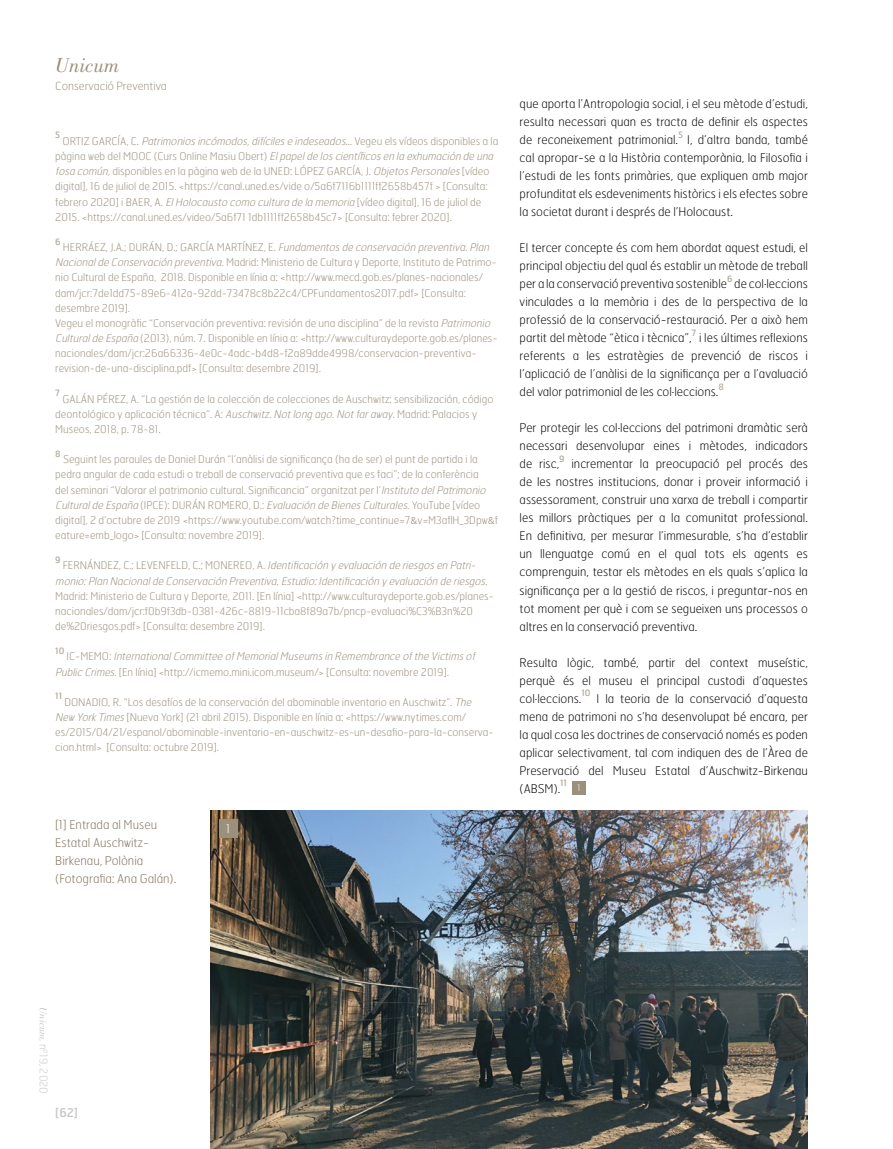
<style>
.page{position:relative;width:893px;height:1149px;background:#fff}
.page>*{position:absolute;margin:0;border:0;box-sizing:border-box;transform-origin:0 0}
.t1{font:italic 21px "Bodoni Std";color:#9b907b}
.t2{font:100 12.15px/18px "Hermes";color:#80715d}
.t3{font:100 12px/18px "Hermes";color:#000;text-align:justify}
.t4{font:12px "Hermes";color:#c6c6c6}
.t5{font:100 12px "Hermes";color:#fff}
.t6{font:100 11.25px "Hermes";color:#9b907b}
.t7{font:100 10.65px/15.1px "Hermes";color:#998e7d}
.t8{font:italic 100 10.65px/15.1px "Hermes";color:#998e7d;text-align:center}
.t9{font:100 10.5px "Hermes";color:#c6c6c6}
.t10{font:100 9px "Hermes";color:#fff}
.t11{font:8.7px "Hermes";color:#b3aa9e}
.s1{font-style:italic}
.s2{font-family:"Calibri";font-weight:300}
.s3{font-style:normal}
.s4{font-family:"Bodoni Std";font-weight:400;font-style:italic}
</style>
<div class="page">
<div style="left:572px;top:780px;width:13px;height:14px;background:#9b907b"></div>
<img style="left:210px;top:810px;width:598px;height:338px">
<div style="left:219px;top:819px;width:19px;height:18px;background:#9b907b"></div>
<h1 class="t1" style="left:55px;top:53px;width:66px">Unicum</h1>
<p class="t6" style="left:55px;top:79px;width:113px">Conservació Preventiva</p>
<p class="t11" style="left:55px;top:130px;width:7px">5</p>
<p class="t7" style="left:55px;top:133px;width:445px;text-indent:7px">O RT I Z G A R C ÍA , C . <span class="s1">Patrimoniosincómodos,difícilese indeseados…</span> Ve g e u e l s v íd e o s d i s p o n i b l e s a l a pàgina web del MOOC (Curs Online Masiu Obert) <span class="s1">Elpapelde loscientíficosen la exhumación de una fosa común,</span>disponibles en la pàgina web de la UNED: LÓPEZ GARCÍA, J. <span class="s1">ObjetosPersonales</span>[vídeo digital], 16 de juliol de 2015. &lt;https://canal.uned.es/vide o/5a6f7116b1111ff2658b457f &gt; [Consulta: febrero 2020] i BAER, A. <span class="s1">ElHolocausto como cultura de la memoria</span> [vídeo digital], 16 de juliol de 2015. &lt;https://canal.uned.es/video/5a6f71 1db1111ff2658b45c7&gt; [Consulta: febrer 2020].</p>
<p class="t11" style="left:55px;top:236px;width:7px">6</p>
<p class="t7" style="left:55px;top:239px;width:444px;text-indent:8px">H E R R Á E Z , J . A . ; D U R Á N , D . ; G A R C ÍA M A RT ÍN E Z , E . <span class="s1">Fundamentosde conservación preventiva.Plan Nacionalde Conservación preventiva.</span>Madrid: Ministerio de Cultura y Deporte, Instituto de Patrimo&shy;nio Cultural de España, 2018. Disponible en línia a: &lt;http://www.mecd.gob.es/planes-nacionales/ dam/jcr:7de1dd75-89e6-412a-92dd-73478c8b22c4/CPFundamentos2017.pdf&gt; [Consulta: desembre 2019].<br>Vegeu el monogràfic “Conservación preventiva: revisión de una disciplina” de la revista <span class="s1">Patrimonio Culturalde España</span> (2013), núm. 7. Disponible en línia a: &lt;http://www.culturaydeporte.gob.es/planes&shy;nacionales/dam/jcr:26a66336-4e0c-4adc-b4d8-f2a89dde4998/conservacion-preventiva&shy;revision-de-una-disciplina.pdf&gt; [Consulta: desembre 2019].</p>
<p class="t11" style="left:55px;top:387px;width:6px">7</p>
<p class="t7" style="left:55px;top:391px;width:440px;text-indent:7px">GALÁN PÉREZ, A. “La gestión de la colección de colecciones de Auschwitz: sensibilización, código deontológico y aplicación técnica”. A: <span class="s1">Auschwitz.Notlong ago.Notfaraway</span>. Madrid: Palacios y<br>Museos, 2018, p. 78-81.</p>
<p class="t11" style="left:55px;top:448px;width:7px">8</p>
<p class="t7" style="left:55px;top:451px;width:444px;text-indent:8px">Seguint les paraules de Daniel Durán “l’anàlisi de significança (ha de ser) el punt de partida i la pedra angular de cada estudi o treball de conservació preventiva que es faci”; de la conferència<br>del seminari “Valorar el patrimonio cultural. Significancia” organitzat per l’<span class="s1">Instituto delPatrimonio Culturalde España</span> ( I P C E ) : D U R Á N R O M E R O , D . : <span class="s1">Evaluación de BienesCulturales.</span>Yo u Tu b e [ v íd e o digital], 2 d’octubre de 2019 &lt;https://www.youtube.com/watch?time_continue=7<span class="s2">&amp;</span>v=M3aflH_3Dpw<span class="s2">&amp;</span>f eature=emb_logo&gt; [Consulta: novembre 2019].</p>
<p class="t11" style="left:55px;top:554px;width:7px">9</p>
<p class="t8" style="left:55px;top:557px;width:436px"><span class="s3">F E R N Á N D E Z , C . ; L E V E N F E L D , C . ; M O N E R E O , A .</span> Identificación y evaluación de riesgosen Patri&shy;monio:Plan Nacionalde Conservación Preventiva.Estudio:Identificación y evaluación de riesgos.</p>
<p class="t7" style="left:55px;top:588px;width:440px">Madrid: Ministerio de Cultura y Deporte, 2011. [En línia] &lt;http://www.culturaydeporte.gob.es/planes&shy;nacionales/dam/jcr:f0b9f3db-0381-426c-8819-11cba8f89a7b/pncp-evaluaci%C3%B3n%20 de%20riesgos.pdf&gt; [Consulta: desembre 2019].</p>
<p class="t11" style="left:55px;top:645px;width:11px">10</p>
<p class="t8" style="left:55px;top:648px;width:424px;text-align:left;text-indent:11px"><span class="s3">I C - M E M O :</span> InternationalCommittee ofMemorialMuseumsin Remembrance ofthe Victimsof<br>Public Crimes.<span class="s3">[En línia] &lt;http://icmemo.mini.icom.museum/&gt; [Consulta: novembre 2019].</span></p>
<p class="t11" style="left:55px;top:690px;width:8px">11</p>
<p class="t7" style="left:55px;top:694px;width:440px;text-indent:9px">DONADIO, R. “Los desafíos de la conservación del abominable inventario en Auschwitz”. <span class="s1">The New YorkTimes</span>[Nueva York] (21 abril 2015). Disponible en línia a: &lt;https://www.nytimes.com/ es/2015/04/21/espanol/abominable-inventario-en-auschwitz-es-un-desafio-para-la-conserva&shy;cion.html&gt; [Consulta: octubre 2019].</p>
<p class="t2" style="left:55px;top:814px;width:122px">[1] Entrada al Museu<br>Estatal Auschwitz-<br>Birkenau, Polònia (Fotografia: Ana Galán).</p>
<p class="t5" style="left:226px;top:821px;width:6px">1</p>
<p class="t3" style="left:520px;top:94px;width:290px">que aporta l’Antropologia social, i el seu mètode d’estudi, resulta necessari quan es tracta de definir els aspectes de reconeixement patrimonial.</p>
<p class="t11" style="left:678px;top:129px;width:7px">5</p>
<p class="t3" style="left:520px;top:130px;width:290px;text-indent:168px">I, d’altra banda, també cal apropar-se a la Història contemporània, la Filosofia i l’estudi de les fonts primàries, que expliquen amb major profunditat els esdeveniments històrics i els efectes sobre la societat durant i després de l’Holocaust.</p>
<p class="t3" style="left:520px;top:238px;width:290px">El tercer concepte és com hem abordat aquest estudi, el principal objectiu del qual és establir un mètode de treball per a la conservació preventiva sostenible</p>
<p class="t11" style="left:727px;top:273px;width:7px">6</p>
<p class="t3" style="left:520px;top:274px;width:290px;text-indent:215px">de col·leccions vinculades a la memòria i des de la perspectiva de la professió de la conservació-restauració. Per a això hem partit del mètode “ètica i tècnica”,</p>
<p class="t11" style="left:692px;top:327px;width:6px">7</p>
<p class="t3" style="left:520px;top:328px;width:290px;text-indent:180px">i les últimes reflexions referents a les estratègies de prevenció de riscos i l’aplicació de l’anàlisi de la significança per a l’avaluació del valor patrimonial de les col·leccions.</p>
<p class="t11" style="left:718px;top:381px;width:7px">8</p>
<p class="t3" style="left:520px;top:418px;width:290px">Per protegir les col·leccions del patrimoni dramàtic serà necessari desenvolupar eines i mètodes, indicadors de risc,</p>
<p class="t11" style="left:559px;top:453px;width:7px">9</p>
<p class="t3" style="left:520px;top:454px;width:290px;text-indent:52px">incrementar la preocupació pel procés des de les nostres institucions, donar i proveir informació i assessorament, construir una xarxa de treball i compartir les millors pràctiques per a la comunitat professional.<br>En definitiva, per mesurar l’immesurable, s’ha d’establir un llenguatge comú en el qual tots els agents es comprenguin, testar els mètodes en els quals s’aplica la significança per a la gestió de riscos, i preguntar-nos en tot moment per què i com se segueixen uns processos o altres en la conservació preventiva.</p>
<p class="t3" style="left:520px;top:652px;width:290px">Resulta lògic, també, partir del context museístic, perquè és el museu el principal custodi d’aquestes col·leccions.</p>
<p class="t11" style="left:581px;top:687px;width:11px">10</p>
<p class="t3" style="left:520px;top:688px;width:290px;text-indent:77px">I la teoria de la conservació d’aquesta mena de patrimoni no s’ha desenvolupat bé encara, per la qual cosa les doctrines de conservació només es poden aplicar selectivament, tal com indiquen des de l’Àrea de Preservació del Museu Estatal d’Auschwitz-Birkenau (ABSM).</p>
<p class="t11" style="left:560px;top:777px;width:8px">11</p>
<p class="t10" style="left:577px;top:782px;width:5px">1</p>
<p class="t9" style="left:50px;top:1006px;width:88px;rotate:90deg"><span class="s4">Unicum</span>, nº19, 2020</p>
<p class="t4" style="left:55px;top:1104px;width:24px">[62]</p>
</div>
